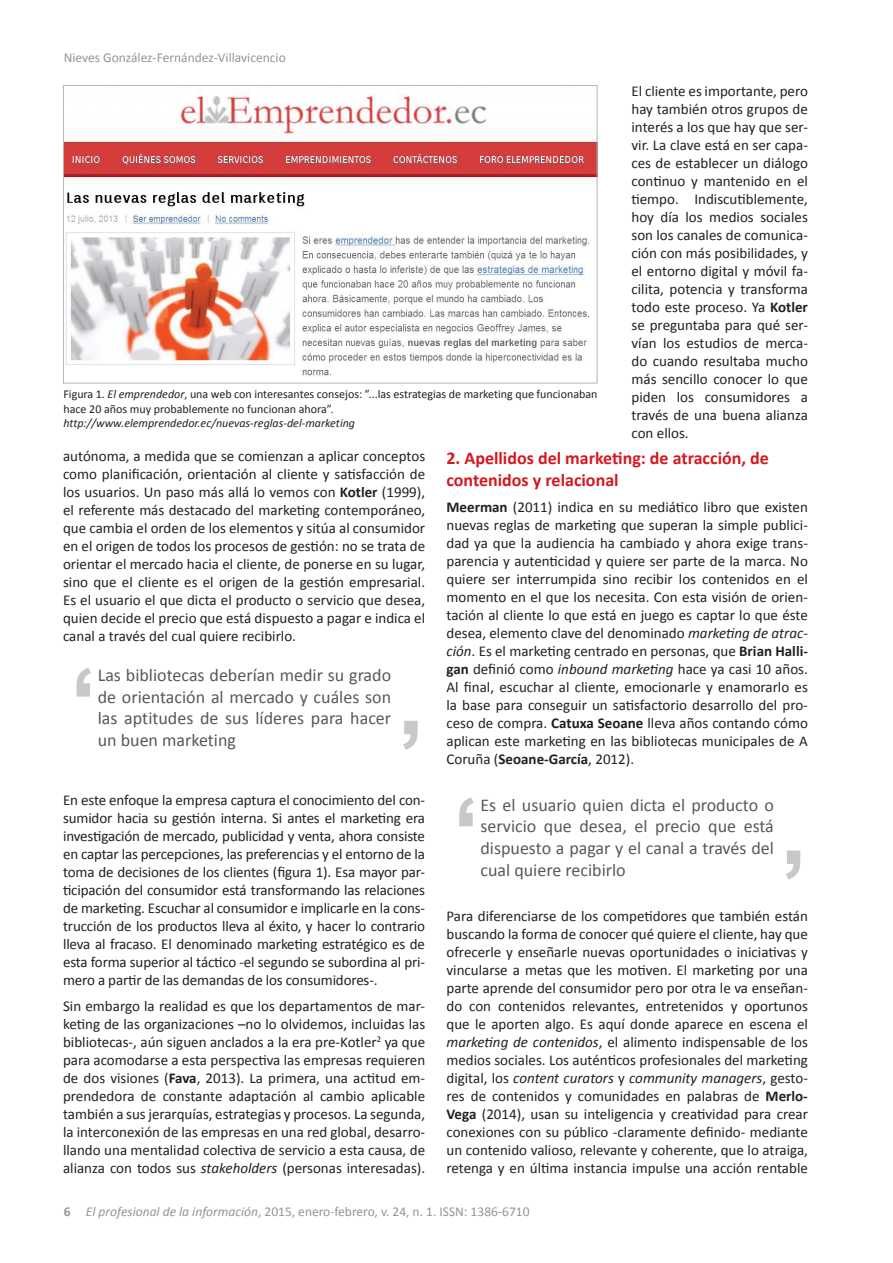
<style>
.page{position:relative;width:893px;height:1263px;background:#fff}
.page>*{position:absolute;margin:0;border:0;box-sizing:border-box;transform-origin:0 0}
.t1{font:18px/21.6px "Calibri";color:#57585a;text-align:justify}
.t2{font:700 18px/21.6px "Calibri";color:#d7171f}
.t3{font:15px/18px "Calibri";color:#231f20;text-align:justify}
.t4{font:13.5px "Calibri";color:#939598}
.t5{font:12px/14.4px "Calibri";color:#231f20}
.t6{font:italic 12px "Calibri";color:#231f20}
.s1{font-weight:700}
.s2{font-style:italic}
</style>
<div class="page">
<img style="left:65px;top:93px;width:530px;height:283px">
<div style="left:63px;top:85px;width:534px;height:298px;border:1px solid #b5b7bb"></div>
<svg style="left:403px;top:721px;width:15px;height:29px"></svg>
<svg style="left:77px;top:668px;width:14px;height:29px"></svg>
<svg style="left:786px;top:850px;width:14px;height:29px"></svg>
<svg style="left:459px;top:797px;width:15px;height:29px"></svg>
<p class="t4" style="left:64px;top:49px;width:223px">Nieves González-Fernández-Villavicencio</p>
<p class="t3" style="left:631px;top:82px;width:178px">El cliente es importante, pero hay también otros grupos de interés a los que hay que ser&shy;vir. La clave está en ser capa&shy;ces de establecer un diálogo continuo y mantenido en el tiempo. Indiscutiblemente, hoy día los medios sociales son los canales de comunica&shy;ción con más posibilidades, y el entorno digital y móvil fa&shy;cilita, potencia y transforma todo este proceso. Ya <span class="s1">Kotler </span>se preguntaba para qué ser&shy;vían los estudios de merca&shy;do cuando resultaba mucho más sencillo conocer lo que piden los consumidores a través de una buena alianza con ellos.</p>
<p class="t2" style="left:446px;top:447px;width:324px">2. Apellidos del marketing: de atracción, de contenidos y relacional</p>
<p class="t3" style="left:446px;top:498px;width:363px"><span class="s1">Meerman</span> (2011) indica en su mediático libro que existen nuevas reglas de marketing que superan la simple publici&shy;dad ya que la audiencia ha cambiado y ahora exige trans&shy;parencia y autenticidad y quiere ser parte de la marca. No quiere ser interrumpida sino recibir los contenidos en el momento en el que los necesita. Con esta visión de orien&shy;tación al cliente lo que está en juego es captar lo que éste desea, elemento clave del denominado <span class="s2">marketing de atrac&shy;ción</span>. Es el marketing centrado en personas, que <span class="s1">Brian Halli&shy;gan</span> definió como <span class="s2">inbound marketing</span> hace ya casi 10 años.<br>Al final, escuchar al cliente, emocionarle y enamorarlo es la base para conseguir un satisfactorio desarrollo del pro&shy;ceso de compra. <span class="s1">Catuxa Seoane</span> lleva años contando cómo aplican este marketing en las bibliotecas municipales de A Coruña (<span class="s1">Seoane-García</span>, 2012).</p>
<p class="t5" style="left:63px;top:387px;width:535px">Figura 1. <span class="s2">El emprendedor</span>, una web con interesantes consejos: ”...las estrategias de marketing que funcionaban hace 20 años muy probablemente no funcionan ahora”.</p>
<p class="t6" style="left:63px;top:415px;width:293px">http://www.elemprendedor.ec/nuevas-reglas-del-marketing</p>
<p class="t3" style="left:63px;top:447px;width:364px">autónoma, a medida que se comienzan a aplicar conceptos como planificación, orientación al cliente y satisfacción de los usuarios. Un paso más allá lo vemos con <span class="s1">Kotler</span> (1999), el referente más destacado del marketing contemporáneo, que cambia el orden de los elementos y sitúa al consumidor en el origen de todos los procesos de gestión: no se trata de orientar el mercado hacia el cliente, de ponerse en su lugar, sino que el cliente es el origen de la gestión empresarial.<br>Es el usuario el que dicta el producto o servicio que desea, quien decide el precio que está dispuesto a pagar e indica el canal a través del cual quiere recibirlo.</p>
<p class="t1" style="left:98px;top:664px;width:295px">Las bibliotecas deberían medir su grado de orientación al mercado y cuáles son las aptitudes de sus líderes para hacer un buen marketing</p>
<p class="t3" style="left:63px;top:791px;width:364px">En este enfoque la empresa captura el conocimiento del con&shy;sumidor hacia su gestión interna. Si antes el marketing era investigación de mercado, publicidad y venta, ahora consiste en captar las percepciones, las preferencias y el entorno de la toma de decisiones de los clientes (figura 1). Esa mayor par&shy;ticipación del consumidor está transformando las relaciones de marketing. Escuchar al consumidor e implicarle en la cons&shy;trucción de los productos lleva al éxito, y hacer lo contrario lleva al fracaso. El denominado marketing estratégico es de esta forma superior al táctico -el segundo se subordina al pri&shy;mero a partir de las demandas de los consumidores-.</p>
<p class="t3" style="left:63px;top:997px;width:364px">Sin embargo la realidad es que los departamentos de mar&shy;keting de las organizaciones –no lo olvidemos, incluidas las bibliotecas-, aún siguen anclados a la era pre-Kotler<sup>2</sup> ya que para acomodarse a esta perspectiva las empresas requieren de dos visiones (<span class="s1">Fava</span>, 2013). La primera, una actitud em&shy;prendedora de constante adaptación al cambio aplicable también a sus jerarquías, estrategias y procesos. La segunda, la interconexión de las empresas en una red global, desarro&shy;llando una mentalidad colectiva de servicio a esta causa, de alianza con todos sus <span class="s2">stakeholders</span> (personas interesadas).</p>
<p class="t1" style="left:480px;top:794px;width:295px">Es el usuario quien dicta el producto o servicio que desea, el precio que está dispuesto a pagar y el canal a través del cual quiere recibirlo</p>
<p class="t3" style="left:446px;top:907px;width:363px">Para diferenciarse de los competidores que también están buscando la forma de conocer qué quiere el cliente, hay que ofrecerle y enseñarle nuevas oportunidades o iniciativas y vincularse a metas que les motiven. El marketing por una parte aprende del consumidor pero por otra le va enseñan&shy;do con contenidos relevantes, entretenidos y oportunos que le aporten algo. Es aquí donde aparece en escena el <span class="s2">marketing de contenidos</span>, el alimento indispensable de los medios sociales. Los auténticos profesionales del marketing digital, los <span class="s2">content curators</span> y <span class="s2">community managers</span>, gesto&shy;res de contenidos y comunidades en palabras de <span class="s1">Merlo-Vega</span> (2014), usan su inteligencia y creatividad para crear conexiones con su público -claramente definido- mediante un contenido valioso, relevante y coherente, que lo atraiga, retenga y en última instancia impulse una acción rentable</p>
<p class="t4" style="left:64px;top:1203px;width:467px"><span class="s1">6</span> <span class="s2">El profesional de la información</span>, 2015, enero-febrero, v. 24, n. 1. ISSN: 1386-6710</p>
</div>
